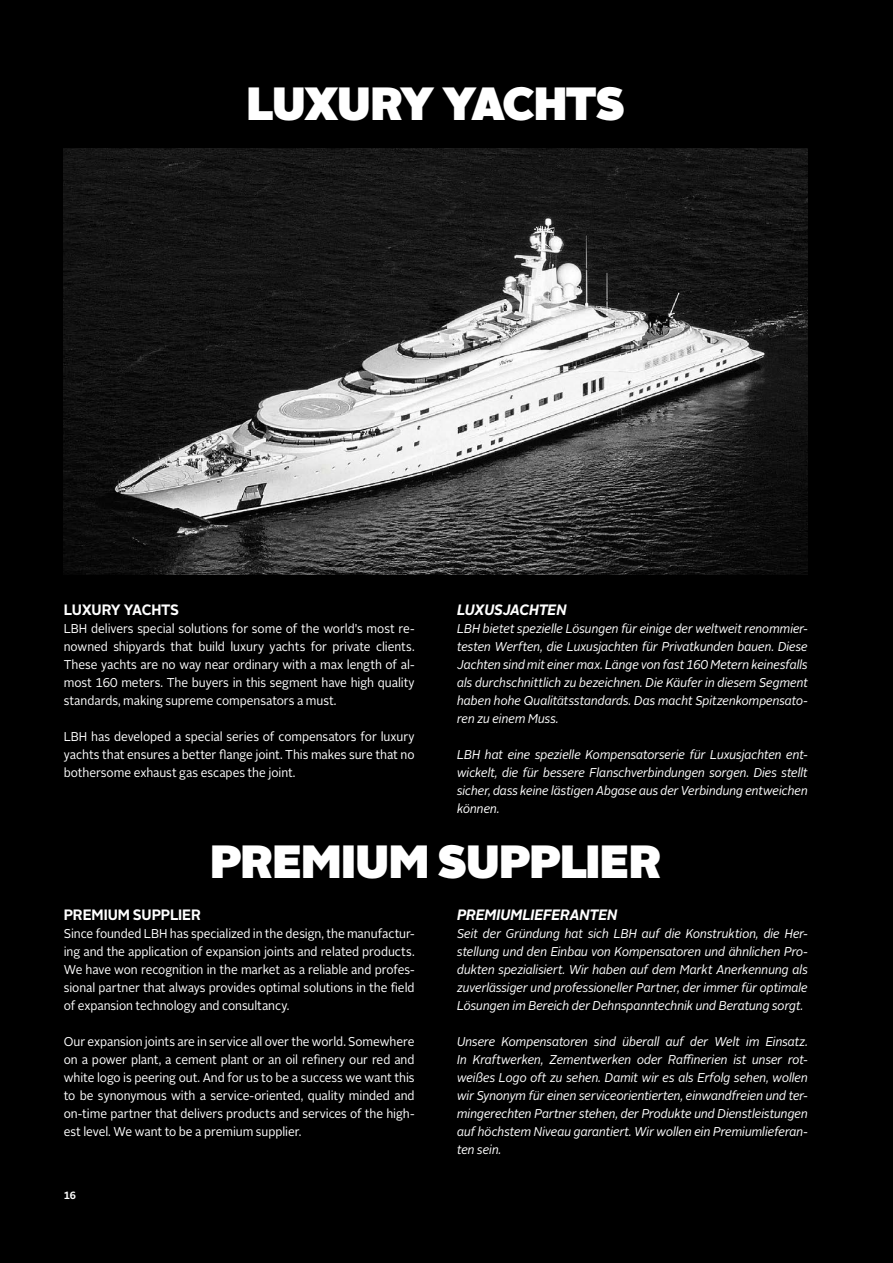
<style>
.page{position:relative;width:893px;height:1263px;background:#000}
.page>*{position:absolute;margin:0;border:0;box-sizing:border-box;transform-origin:0 0}
.t1{font:900 46.5px "Alright Sans";letter-spacing:-.01em;color:#fff}
.t2{font:900 46.5px "Alright Sans";letter-spacing:-.03em;color:#fff}
.t3{font:italic 700 15px "Alright Sans";letter-spacing:-.015em;color:#fff;scale:.94 1}
.t4{font:700 15px "Alright Sans";color:#fff;scale:.94 1}
.t5{font:700 15px "Alright Sans";letter-spacing:-.02em;color:#fff;scale:.94 1}
.t6{font:italic 12.75px/18px "Alright Sans";letter-spacing:-.01em;color:#fff;text-align:justify;scale:.94 1}
.t7{font:12.75px/18px "Alright Sans";letter-spacing:-.005em;color:#fff;text-align:justify;scale:.94 1}
.t8{font:700 10.5px "Alright Sans";color:#fff;scale:.94 1}
</style>
<div class="page">
<img style="left:64px;top:149px;width:744px;height:425px">
<h1 class="t2" style="left:247px;top:70px;width:380px">LUXURY YACHTS</h1>
<p class="t5" style="left:64px;top:599px;width:124px">LUXURY YACHTS</p>
<p class="t7" style="left:64px;top:620px;width:375px">LBH delivers special solutions for some of the world’s most re&shy;nowned shipyards that build luxury yachts for private clients.<br>These yachts are no way near ordinary with a max length of al&shy;most 160 meters. The buyers in this segment have high quality standards, making supreme compensators a must.</p>
<p class="t7" style="left:64px;top:728px;width:375px">LBH has developed a special series of compensators for luxury yachts that ensures a better flange joint. This makes sure that no bothersome exhaust gas escapes the joint.</p>
<p class="t3" style="left:457px;top:599px;width:118px">LUXUSJACHTEN</p>
<p class="t6" style="left:457px;top:620px;width:375px">LBH bietet spezielle Lösungen für einige der weltweit renommier&shy;testen Werften, die Luxusjachten für Privatkunden bauen. Diese Jachten sind mit einer max. Länge von fast 160 Metern keinesfalls als durchschnittlich zu bezeichnen. Die Käufer in diesem Segment haben hohe Qualitätsstandards. Das macht Spitzenkompensato&shy;ren zu einem Muss.</p>
<p class="t6" style="left:457px;top:746px;width:375px">LBH hat eine spezielle Kompensatorserie für Luxusjachten ent&shy;wickelt, die für bessere Flanschverbindungen sorgen. Dies stellt sicher, dass keine lästigen Abgase aus der Verbindung entweichen können.</p>
<h1 class="t1" style="left:210px;top:828px;width:453px">PREMIUM SUPPLIER</h1>
<p class="t4" style="left:64px;top:904px;width:147px">PREMIUM SUPPLIER</p>
<p class="t7" style="left:64px;top:924px;width:375px">Since founded LBH has specialized in the design, the manufactur&shy;ing and the application of expansion joints and related products.<br>We have won recognition in the market as a reliable and profes&shy;sional partner that always provides optimal solutions in the field of expansion technology and consultancy.</p>
<p class="t7" style="left:64px;top:1032px;width:375px">Our expansion joints are in service all over the world. Somewhere on a power plant, a cement plant or an oil refinery our red and white logo is peering out. And for us to be a success we want this to be synonymous with a service-oriented, quality minded and on-time partner that delivers products and services of the high&shy;est level. We want to be a premium supplier.</p>
<p class="t8" style="left:64px;top:1187px;width:14px">16</p>
<p class="t3" style="left:457px;top:904px;width:172px">PREMIUMLIEFERANTEN</p>
<p class="t6" style="left:457px;top:924px;width:375px">Seit der Gründung hat sich LBH auf die Konstruktion, die Her&shy;stellung und den Einbau von Kompensatoren und ähnlichen Pro&shy;dukten spezialisiert. Wir haben auf dem Markt Anerkennung als zuverlässiger und professioneller Partner, der immer für optimale Lösungen im Bereich der Dehnspanntechnik und Beratung sorgt.</p>
<p class="t6" style="left:457px;top:1032px;width:375px">Unsere Kompensatoren sind überall auf der Welt im Einsatz.<br>In Kraftwerken, Zementwerken oder Raffinerien ist unser rot&shy;weißes Logo oft zu sehen. Damit wir es als Erfolg sehen, wollen wir Synonym für einen serviceorientierten, einwandfreien und ter&shy;mingerechten Partner stehen, der Produkte und Dienstleistungen auf höchstem Niveau garantiert. Wir wollen ein Premiumlieferan&shy;ten sein.</p>
</div>
